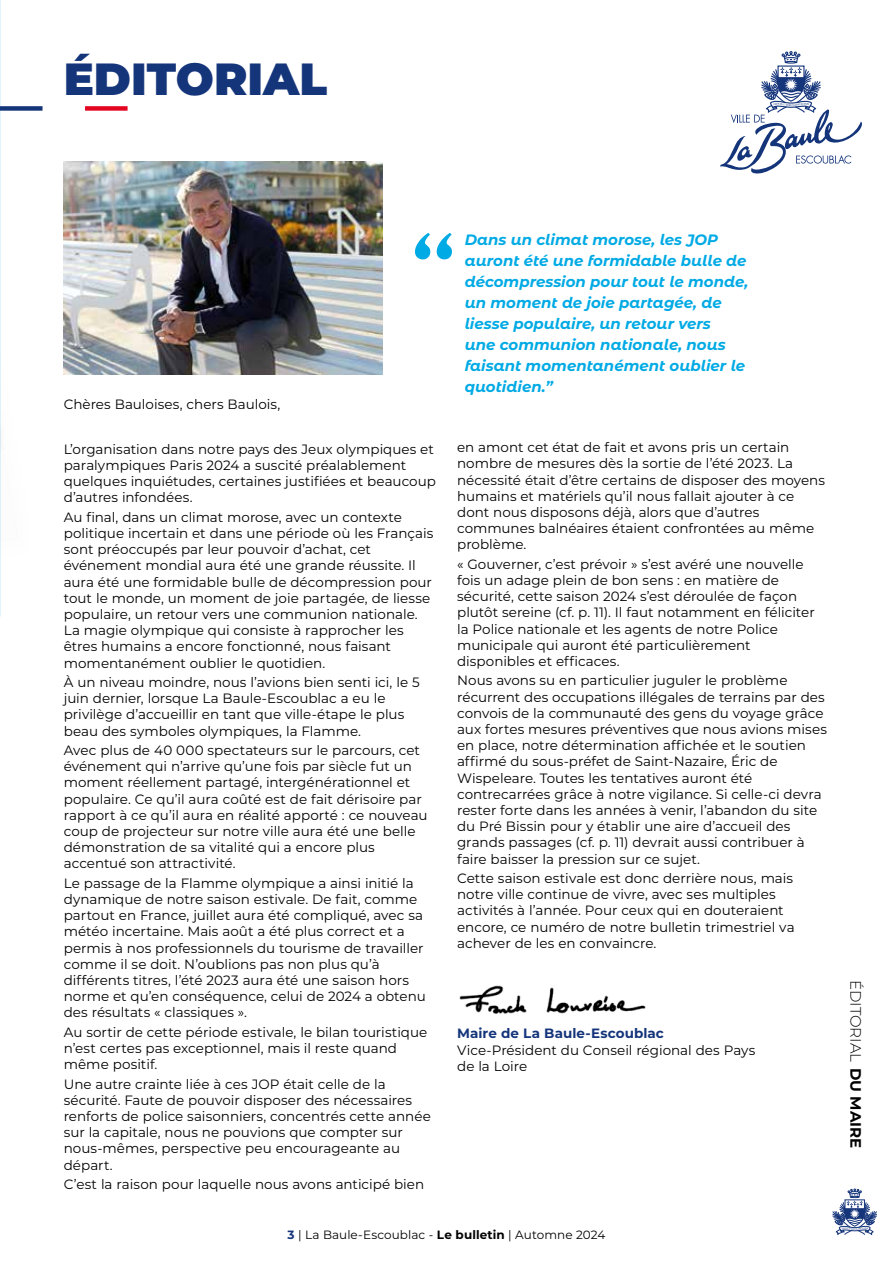
<style>
.page{position:relative;width:893px;height:1263px;background:#fff}
.page>*{position:absolute;margin:0;border:0;box-sizing:border-box;transform-origin:0 0}
.t1{font:900 45px "Montserrat";color:#15357b}
.t2{font:italic 700 15px/21px "Montserrat Alternates";color:#00aae5}
.t3{font:300 15px "Montserrat";color:#000}
.t4{font:13.5px/16.2px "Montserrat";color:#000}
.t5{font:700 13.5px "Montserrat";letter-spacing:.005em;color:#15357b}
.t6{font:12px "Montserrat";letter-spacing:.005em;color:#000}
.s1{font-weight:700;color:#15357b}
.s2{font-weight:700}
</style>
<div class="page">
<svg style="left:832px;top:1188px;width:45px;height:47px"></svg>
<img style="left:459px;top:985px;width:187px;height:29px">
<svg style="left:415px;top:233px;width:37px;height:26px"></svg>
<svg style="left:720px;top:51px;width:142px;height:122px"></svg>
<div style="left:0;top:106px;width:43px;height:5px;background:#15357b"></div>
<div style="left:85px;top:106px;width:43px;height:5px;background:#e40521"></div>
<img style="left:64px;top:162px;width:319px;height:212px">
<img style="left:0;top:431px;width:1px;height:111px">
<h1 class="t1" style="left:64px;top:45px;width:265px">ÉDITORIAL</h1>
<p class="t4" style="left:64px;top:395px;width:218px">Chères Bauloises, chers Baulois,</p>
<p class="t4" style="left:64px;top:440px;width:374px">L’organisation dans notre pays des Jeux olympiques et paralympiques Paris 2024 a suscité préalablement quelques inquiétudes, certaines justifiées et beaucoup d’autres infondées.</p>
<p class="t4" style="left:64px;top:508px;width:371px">Au final, dans un climat morose, avec un contexte politique incertain et dans une période où les Français sont préoccupés par leur pouvoir d’achat, cet événement mondial aura été une grande réussite. Il aura été une formidable bulle de décompression pour tout le monde, un moment de joie partagée, de liesse populaire, un retour vers une communion nationale.<br>La magie olympique qui consiste à rapprocher les êtres humains a encore fonctionné, nous faisant momentanément oublier le quotidien.</p>
<p class="t4" style="left:64px;top:673px;width:357px">À un niveau moindre, nous l’avions bien senti ici, le 5 juin dernier, lorsque La Baule-Escoublac a eu le privilège d’accueillir en tant que ville-étape le plus beau des symboles olympiques, la Flamme.</p>
<p class="t4" style="left:64px;top:741px;width:365px">Avec plus de 40 000 spectateurs sur le parcours, cet événement qui n’arrive qu’une fois par siècle fut un moment réellement partagé, intergénérationnel et populaire. Ce qu’il aura coûté est de fait dérisoire par rapport à ce qu’il aura en réalité apporté : ce nouveau coup de projecteur sur notre ville aura été une belle démonstration de sa vitalité qui a encore plus accentué son attractivité.</p>
<p class="t4" style="left:64px;top:874px;width:364px">Le passage de la Flamme olympique a ainsi initié la dynamique de notre saison estivale. De fait, comme partout en France, juillet aura été compliqué, avec sa météo incertaine. Mais août a été plus correct et a permis à nos professionnels du tourisme de travailler comme il se doit. N’oublions pas non plus qu’à différents titres, l’été 2023 aura été une saison hors norme et qu’en conséquence, celui de 2024 a obtenu des résultats « classiques ».</p>
<p class="t4" style="left:64px;top:1023px;width:365px">Au sortir de cette période estivale, le bilan touristique n’est certes pas exceptionnel, mais il reste quand même positif.</p>
<p class="t4" style="left:64px;top:1075px;width:369px">Une autre crainte liée à ces JOP était celle de la sécurité. Faute de pouvoir disposer des nécessaires renforts de police saisonniers, concentrés cette année sur la capitale, nous ne pouvions que compter sur nous-mêmes, perspective peu encourageante au départ.</p>
<p class="t4" style="left:64px;top:1175px;width:362px">C’est la raison pour laquelle nous avons anticipé bien</p>
<p class="t2" style="left:465px;top:229px;width:285px">Dans un climat morose, les JOP auront été une formidable bulle de décompression pour tout le monde, un moment de joie partagée, de liesse populaire, un retour vers<br>une communion nationale, nous faisant momentanément oublier le quotidien.”</p>
<p class="t4" style="left:457px;top:439px;width:369px">en amont cet état de fait et avons pris un certain nombre de mesures dès la sortie de l’été 2023. La nécessité était d’être certains de disposer des moyens humains et matériels qu’il nous fallait ajouter à ce dont nous disposons déjà, alors que d’autres communes balnéaires étaient confrontées au même problème.</p>
<p class="t4" style="left:457px;top:555px;width:359px">« Gouverner, c’est prévoir » s’est avéré une nouvelle fois un adage plein de bon sens : en matière de sécurité, cette saison 2024 s’est déroulée de façon plutôt sereine (cf. p. 11). Il faut notamment en féliciter la Police nationale et les agents de notre Police municipale qui auront été particulièrement disponibles et efficaces.</p>
<p class="t4" style="left:457px;top:672px;width:371px">Nous avons su en particulier juguler le problème récurrent des occupations illégales de terrains par des convois de la communauté des gens du voyage grâce aux fortes mesures préventives que nous avions mises en place, notre détermination affichée et le soutien affirmé du sous-préfet de Saint-Nazaire, Éric de Wispeleare. Toutes les tentatives auront été contrecarrées grâce à notre vigilance. Si celle-ci devra rester forte dans les années à venir, l’abandon du site du Pré Bissin pour y établir une aire d’accueil des grands passages (cf. p. 11) devrait aussi contribuer à faire baisser la pression sur ce sujet.</p>
<p class="t4" style="left:457px;top:869px;width:339px">Cette saison estivale est donc derrière nous, mais notre ville continue de vivre, avec ses multiples activités à l’année. Pour ceux qui en douteraient encore, ce numéro de notre bulletin trimestriel va achever de les en convaincre.</p>
<p class="t5" style="left:457px;top:1024px;width:208px">Maire de La Baule-Escoublac</p>
<p class="t4" style="left:457px;top:1041px;width:300px">Vice-Président du Conseil régional des Pays de la Loire</p>
<p class="t6" style="left:288px;top:1226px;width:319px"><span class="s1">3</span> | La Baule-Escoublac - <span class="s2">Le bulletin</span> | Automne 2024</p>
<p class="t3" style="left:866px;top:980px;width:170px;rotate:90deg">ÉDITORIAL <span class="s2">DU MAIRE</span></p>
</div>
